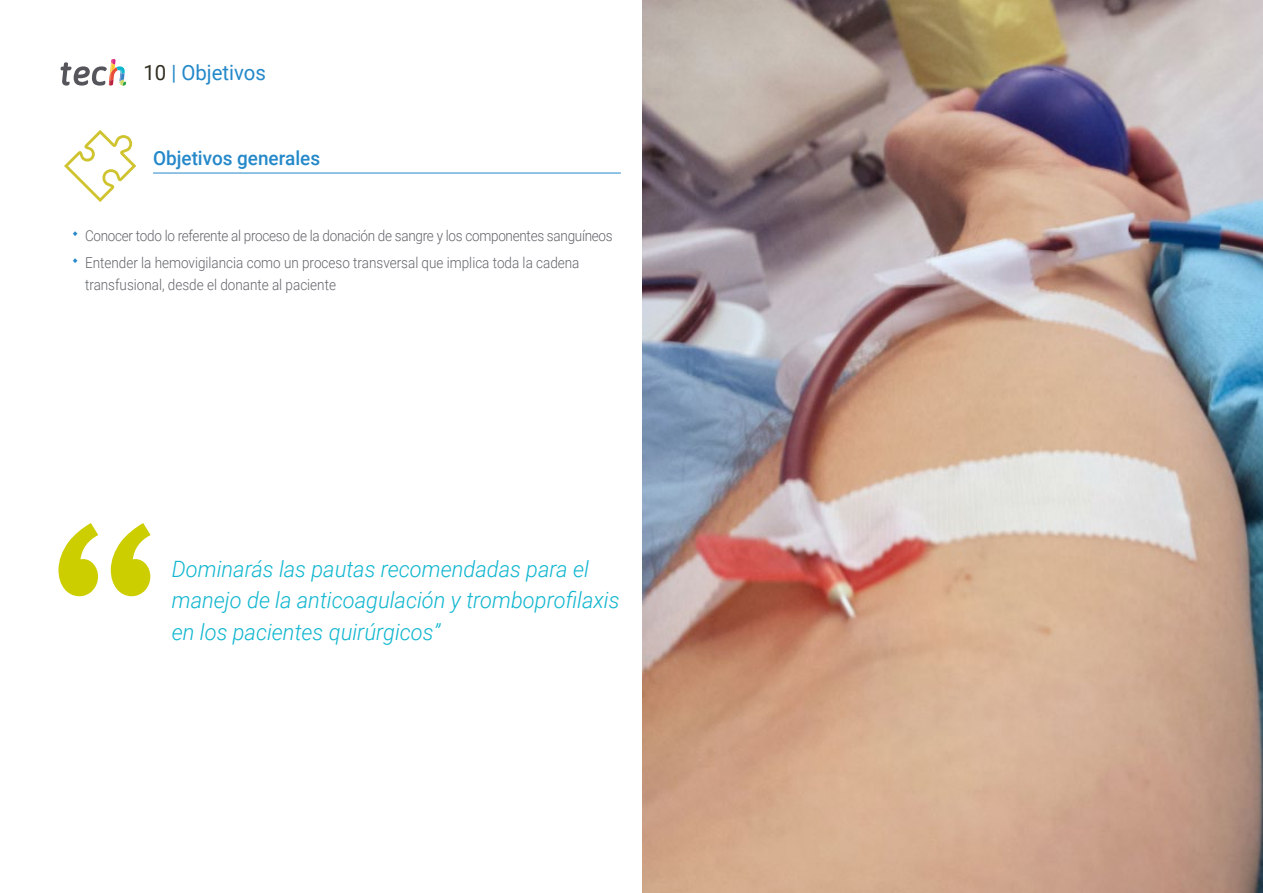
<style>
.page{position:relative;width:1263px;height:893px;background:#fff}
.page>*{position:absolute;margin:0;border:0;box-sizing:border-box;transform-origin:0 0}
.t1{font:italic 300 22.5px/31.5px "Roboto";color:#0fb6cf}
.t2{font:21px "Roboto";color:#2488c9}
.t3{font:500 19.5px "Roboto";color:#2488c9}
.t4{font:300 15px/26.7px "Roboto";letter-spacing:-.02em;color:#61646a;scale:.9 1}
.t5{font:300 15px "Roboto";color:#61646a;scale:.9 1}
.s1{color:#312e20}
</style>
<div class="page">
<hr style="left:153px;top:173px;width:468px;height:1px;background:#2488c9">
<svg style="left:64px;top:130px;width:72px;height:72px"></svg>
<svg style="left:61px;top:59px;width:65px;height:27px"></svg>
<img style="left:642px;top:0;width:621px;height:893px">
<svg style="left:58px;top:523px;width:93px;height:73px"></svg>
<h2 class="t2" style="left:144px;top:57px;width:124px"><span class="s1">10</span> | Objetivos</h2>
<h3 class="t3" style="left:153px;top:144px;width:169px">Objetivos generales</h3>
<p class="t4" style="left:85px;top:222px;width:588px">Conocer todo lo referente al proceso de la donación de sangre y los componentes sanguíneos<br>Entender la hemovigilancia como un proceso transversal que implica toda la cadena</p>
<p class="t5" style="left:85px;top:274px;width:280px">transfusional, desde el donante al paciente</p>
<h1 class="t1" style="left:172px;top:552px;width:449px">Dominarás las pautas recomendadas para el manejo de la anticoagulación y tromboprofilaxis en los pacientes quirúrgicos”</h1>
</div>
